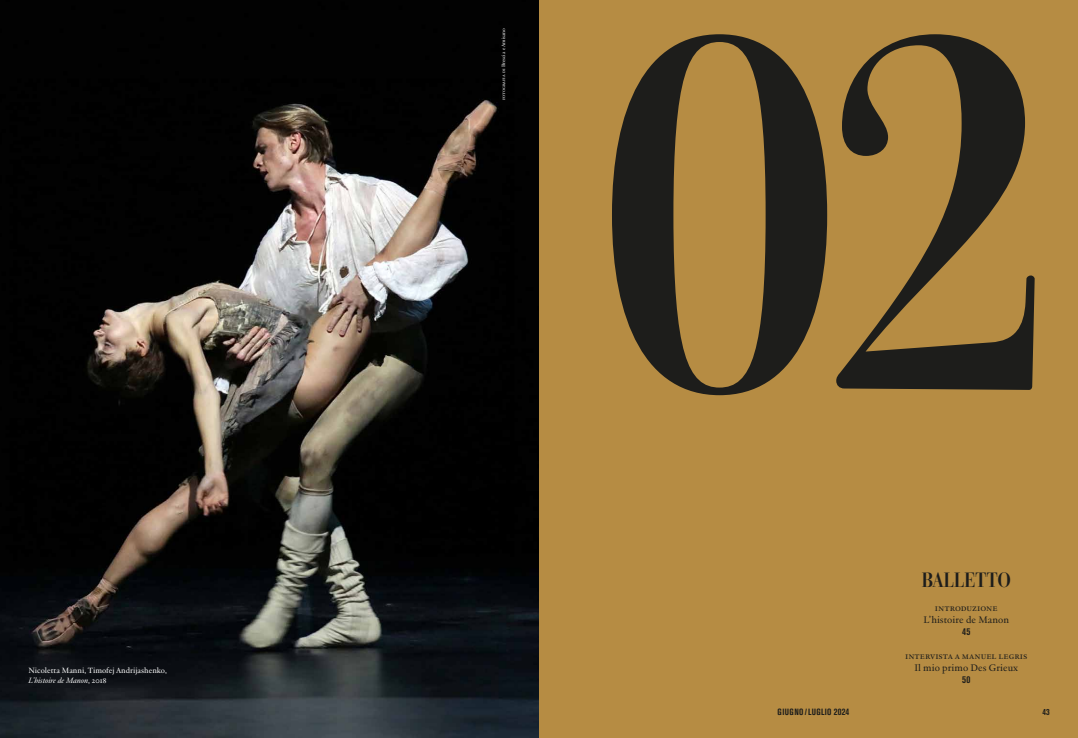
<style>
.page{position:relative;width:1078px;height:738px;background:#fff}
.page>*{position:absolute;margin:0;border:0;box-sizing:border-box;transform-origin:0 0}
.t1{font:500 480px "Parmigiano Headline Pro";color:#1d1d1b}
.t2{font:500 20px "Parmigiano Headline Pro";letter-spacing:-.015em;color:#1d1d1b}
.t3{font:700 condensed 10px "Akzidenz Grotesk Pro";color:#1d1d1b}
.t4{font:9.8px/12px "J Jannon";color:#1d1d1b;text-align:center}
.t5{font:700 condensed 9px "Akzidenz Grotesk Pro";letter-spacing:.045em;color:#1d1d1b}
.t6{font:7.8px/10px "J Jannon";color:#fff}
.t7{font:5px "J Jannon";color:#fff}
.s1{font-style:italic}
.s2{font-size:9.5px}
</style>
<div class="page">
<div style="left:539px;top:0;width:538px;height:737px;background:#b68c43"></div>
<img style="left:0;top:0;width:539px;height:737px">
<p class="t6" style="left:28px;top:664px;width:140px">Nicoletta Manni, Timofej Andrijashenko,<br><span class="s1">L’histoire de Manon</span>, 2018</p>
<p class="t7" style="left:499px;top:100px;width:74px;rotate:-90deg">fotografia di Brescia e Amisano</p>
<h1 class="t1" style="left:589px;top:-146px;width:470px">02</h1>
<h2 class="t2" style="left:921px;top:564px;width:91px">BALLETTO</h2>
<p class="t4" style="left:923px;top:600px;width:87px">introduzione<br>L’histoire de Manon</p>
<p class="t3" style="left:961px;top:624px;width:10px">45</p>
<p class="t4" style="left:904px;top:648px;width:124px">intervista a manuel legris<br>Il mio primo Des Grieux</p>
<p class="t3" style="left:961px;top:672px;width:10px">50</p>
<p class="t5" style="left:777px;top:705px;width:73px">GIUGNO/LUGLIO <span class="s2">2024</span></p>
<p class="t5" style="left:1042px;top:705px;width:9px">43</p>
</div>
